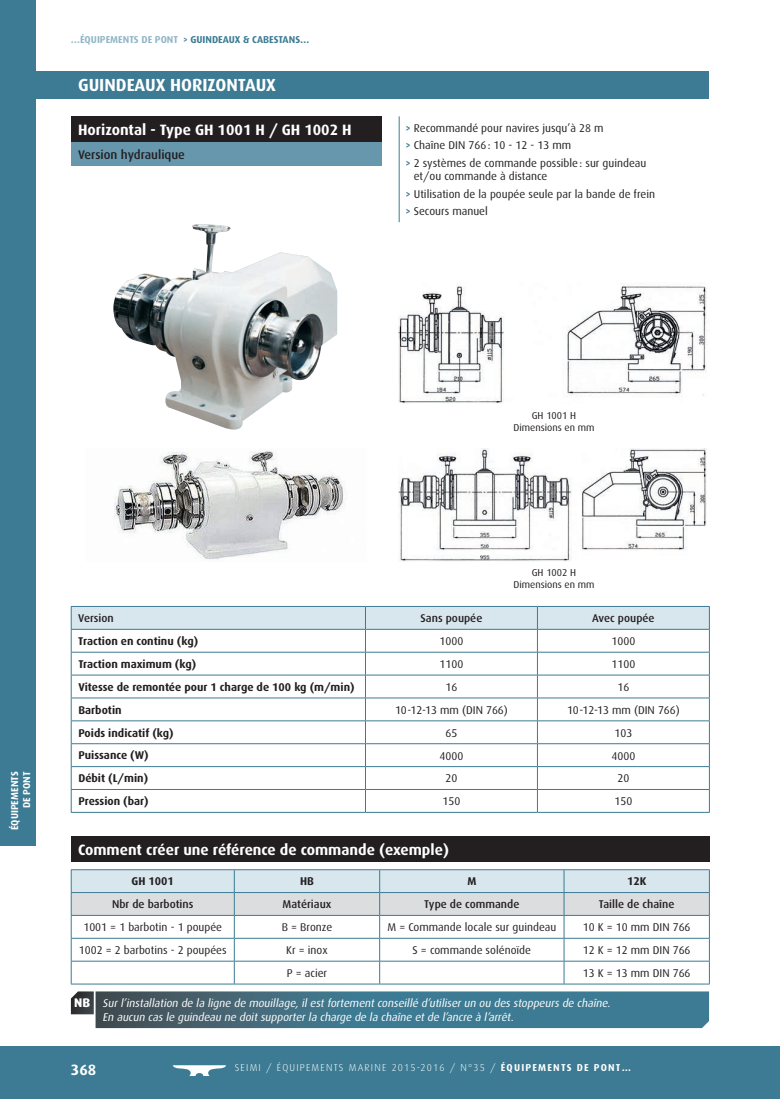
<style>
.page{position:relative;width:780px;height:1099px;background:#fff}
.page>*{position:absolute;margin:0;border:0;box-sizing:border-box;transform-origin:0 0}
._2_TITRE_THÈME{font:700 17.5px "Dax";color:#fff}
._3_TITRE_PRODUIT{font:700 15px "Dax";color:#fff}
._3_SOUS_TITRE_PRODUI{font:500 12.5px "Dax";color:#231f20}
._3_SOUS_TITRE_PRODUI-2{font:800 12.5px "Dax";color:#fff}
._4_TEXTE_COURANT{font:11.25px/13.8px "Dax";color:#231f20}
._3_SOUS_TITRE_PRODUI-3{font:italic 11.25px/13.8px "Dax";color:#fff}
._4_TEXTE_COURANT-2{font:700 11.25px "Dax";color:#231f20}
._4_TEXTE_COURANT-3{font:500 11.25px "Dax";color:#231f20}
.t1{font:300 10px "Dax";letter-spacing:.12em;color:#fff}
._4_TEXTE_COURANT-4{font:10px/12.5px "Dax";color:#231f20;text-align:center}
._0_TITRE_CHAPITRE_BI{font:700 10px "Dax";color:#3c7b93;scale:.75 1}
.t2{font:700 10px/12px "Dax";color:#fff;text-align:right}
.s1{color:#92b6c7}
.s2{font-weight:700;color:#3c7b93}
.s3{font-weight:700}
</style>
<div class="page">
<div style="left:0;top:0;width:35px;height:845px;background:#3c7b93"></div>
<div style="left:0;top:1045px;width:780px;height:53px;background:#3c7b93"></div>
<svg style="left:172px;top:1065px;width:54px;height:10px"></svg>
<div style="left:35px;top:71px;width:674px;height:28px;background:#3c7b93"></div>
<div style="left:71px;top:116px;width:310px;height:26px;background:#231f20"></div>
<hr style="left:399px;top:116px;width:1px;height:106px;background:#3c7b93">
<div style="left:71px;top:142px;width:310px;height:24px;background:#6697ad"></div>
<svg style="left:71px;top:606px;width:639px;height:206px"></svg>
<hr style="left:71px;top:812px;width:294px;height:1px;background:#3c7b93">
<hr style="left:365px;top:812px;width:172px;height:1px;background:#3c7b93">
<hr style="left:537px;top:812px;width:172px;height:1px;background:#3c7b93">
<img style="left:113px;top:224px;width:224px;height:206px">
<img style="left:399px;top:285px;width:308px;height:119px">
<img style="left:114px;top:451px;width:231px;height:109px">
<img style="left:399px;top:449px;width:308px;height:112px">
<div style="left:71px;top:836px;width:638px;height:26px;background:#231f20"></div>
<svg style="left:71px;top:869px;width:639px;height:114px"></svg>
<hr style="left:71px;top:983px;width:163px;height:1px;background:#3c7b93">
<hr style="left:234px;top:983px;width:145px;height:1px;background:#3c7b93">
<hr style="left:379px;top:983px;width:185px;height:1px;background:#3c7b93">
<hr style="left:564px;top:983px;width:145px;height:1px;background:#3c7b93">
<svg style="left:71px;top:991px;width:638px;height:37px;background:#447487"></svg>
<p class="_0_TITRE_CHAPITRE_BI" style="left:71px;top:34px;width:319px"><span class="s1">…ÉQUIPEMENTS DE PONT</span> &gt; GUINDEAUX &amp; CABESTANS…</p>
<p class="_2_TITRE_THÈME" style="left:78px;top:75px;width:199px">GUINDEAUX HORIZONTAUX</p>
<p class="_3_TITRE_PRODUIT" style="left:78px;top:121px;width:275px">Horizontal - Type GH 1001 H / GH 1002 H</p>
<p class="_4_TEXTE_COURANT" style="left:406px;top:121px;width:199px"><span class="s2">&gt;</span> Recommandé pour navires jusqu’à 28 m</p>
<p class="_4_TEXTE_COURANT" style="left:406px;top:139px;width:167px"><span class="s2">&gt;</span> Chaîne DIN 766: 10 - 12 - 13 mm</p>
<p class="_4_TEXTE_COURANT" style="left:414px;top:156px;width:234px;text-indent:-8px"><span class="s2">&gt;</span> 2 systèmes de commande possible: sur guindeau et/ou commande à distance</p>
<p class="_4_TEXTE_COURANT" style="left:406px;top:187px;width:251px"><span class="s2">&gt;</span> Utilisation de la poupée seule par la bande de frein</p>
<p class="_4_TEXTE_COURANT" style="left:406px;top:204px;width:83px"><span class="s2">&gt;</span> Secours manuel</p>
<p class="_3_SOUS_TITRE_PRODUI" style="left:78px;top:147px;width:108px">Version hydraulique</p>
<p class="_4_TEXTE_COURANT-4" style="left:513px;top:409px;width:83px">GH 1001 H<br>Dimensions en mm</p>
<p class="t2" style="left:9px;top:830px;width:60px;rotate:-90deg">ÉQUIPEMENTS<br>DE PONT</p>
<p class="_4_TEXTE_COURANT-4" style="left:513px;top:566px;width:83px">GH 1002 H<br>Dimensions en mm</p>
<p class="_4_TEXTE_COURANT-3" style="left:78px;top:612px;width:37px">Version</p>
<p class="_4_TEXTE_COURANT-3" style="left:420px;top:612px;width:63px">Sans poupée</p>
<p class="_4_TEXTE_COURANT-3" style="left:592px;top:612px;width:64px">Avec poupée</p>
<p class="_4_TEXTE_COURANT-2" style="left:78px;top:634px;width:121px">Traction en continu (kg)</p>
<p class="_4_TEXTE_COURANT" style="left:439px;top:634px;width:25px">1000</p>
<p class="_4_TEXTE_COURANT" style="left:611px;top:634px;width:25px">1000</p>
<p class="_4_TEXTE_COURANT-2" style="left:78px;top:657px;width:119px">Traction maximum (kg)</p>
<p class="_4_TEXTE_COURANT" style="left:439px;top:657px;width:25px">1100</p>
<p class="_4_TEXTE_COURANT" style="left:611px;top:657px;width:25px">1100</p>
<p class="_4_TEXTE_COURANT-2" style="left:78px;top:680px;width:278px">Vitesse de remontée pour 1 charge de 100 kg (m/min)</p>
<p class="_4_TEXTE_COURANT" style="left:445px;top:680px;width:13px">16</p>
<p class="_4_TEXTE_COURANT" style="left:617px;top:680px;width:13px">16</p>
<p class="_4_TEXTE_COURANT-2" style="left:78px;top:703px;width:45px">Barbotin</p>
<p class="_4_TEXTE_COURANT" style="left:395px;top:703px;width:114px">10-12-13 mm (DIN 766)</p>
<p class="_4_TEXTE_COURANT" style="left:567px;top:703px;width:114px">10-12-13 mm (DIN 766)</p>
<p class="_4_TEXTE_COURANT-2" style="left:78px;top:726px;width:97px">Poids indicatif (kg)</p>
<p class="_4_TEXTE_COURANT" style="left:445px;top:726px;width:13px">65</p>
<p class="_4_TEXTE_COURANT" style="left:614px;top:726px;width:19px">103</p>
<p class="_4_TEXTE_COURANT-2" style="left:78px;top:749px;width:72px">Puissance (W)</p>
<p class="_4_TEXTE_COURANT" style="left:439px;top:748px;width:25px">4000</p>
<p class="_4_TEXTE_COURANT" style="left:611px;top:748px;width:25px">4000</p>
<p class="_4_TEXTE_COURANT-2" style="left:78px;top:772px;width:71px">Débit (L/min)</p>
<p class="_4_TEXTE_COURANT" style="left:445px;top:771px;width:13px">20</p>
<p class="_4_TEXTE_COURANT" style="left:617px;top:771px;width:13px">20</p>
<p class="_4_TEXTE_COURANT-2" style="left:78px;top:795px;width:72px">Pression (bar)</p>
<p class="_4_TEXTE_COURANT" style="left:442px;top:794px;width:19px">150</p>
<p class="_4_TEXTE_COURANT" style="left:614px;top:794px;width:19px">150</p>
<p class="_3_TITRE_PRODUIT" style="left:78px;top:841px;width:372px">Comment créer une référence de commande (exemple)</p>
<p class="_4_TEXTE_COURANT-2" style="left:132px;top:875px;width:44px">GH 1001</p>
<p class="_4_TEXTE_COURANT-2" style="left:300px;top:875px;width:15px">HB</p>
<p class="_4_TEXTE_COURANT-2" style="left:467px;top:875px;width:10px">M</p>
<p class="_4_TEXTE_COURANT-2" style="left:627px;top:875px;width:21px">12K</p>
<p class="_4_TEXTE_COURANT-3" style="left:112px;top:898px;width:83px">Nbr de barbotins</p>
<p class="_4_TEXTE_COURANT-3" style="left:282px;top:898px;width:50px">Matériaux</p>
<p class="_4_TEXTE_COURANT-3" style="left:424px;top:898px;width:97px">Type de commande</p>
<p class="_4_TEXTE_COURANT-3" style="left:599px;top:898px;width:77px">Taille de chaîne</p>
<p class="_4_TEXTE_COURANT" style="left:83px;top:920px;width:140px">1001 = 1 barbotin - 1 poupée</p>
<p class="_4_TEXTE_COURANT" style="left:282px;top:920px;width:52px">B = Bronze</p>
<p class="_4_TEXTE_COURANT" style="left:387px;top:920px;width:170px">M = Commande locale sur guindeau</p>
<p class="_4_TEXTE_COURANT" style="left:583px;top:920px;width:109px">10 K = 10 mm DIN 766</p>
<p class="_4_TEXTE_COURANT" style="left:79px;top:943px;width:149px">1002 = 2 barbotins - 2 poupées</p>
<p class="_4_TEXTE_COURANT" style="left:286px;top:943px;width:43px">Kr = inox</p>
<p class="_4_TEXTE_COURANT" style="left:412px;top:943px;width:120px">S = commande solénoïde</p>
<p class="_4_TEXTE_COURANT" style="left:583px;top:943px;width:109px">12 K = 12 mm DIN 766</p>
<p class="_4_TEXTE_COURANT" style="left:287px;top:966px;width:42px">P = acier</p>
<p class="_4_TEXTE_COURANT" style="left:583px;top:966px;width:109px">13 K = 13 mm DIN 766</p>
<p class="_3_SOUS_TITRE_PRODUI-3" style="left:103px;top:996px;width:511px">Sur l’installation de la ligne de mouillage, il est fortement conseillé d’utiliser un ou des stoppeurs de chaîne.<br>En aucun cas le guindeau ne doit supporter la charge de la chaîne et de l’ancre à l’arrêt.</p>
<p class="_3_SOUS_TITRE_PRODUI-2" style="left:74px;top:995px;width:17px">NB</p>
<h2 class="_3_TITRE_PRODUIT" style="left:71px;top:1061px;width:27px">368</h2>
<p class="t1" style="left:235px;top:1062px;width:397px">SEIMI / ÉQUIPEMENTS MARINE 2015-2016 / N°35 / <span class="s3">ÉQUIPEMENTS DE PONT…</span></p>
</div>
